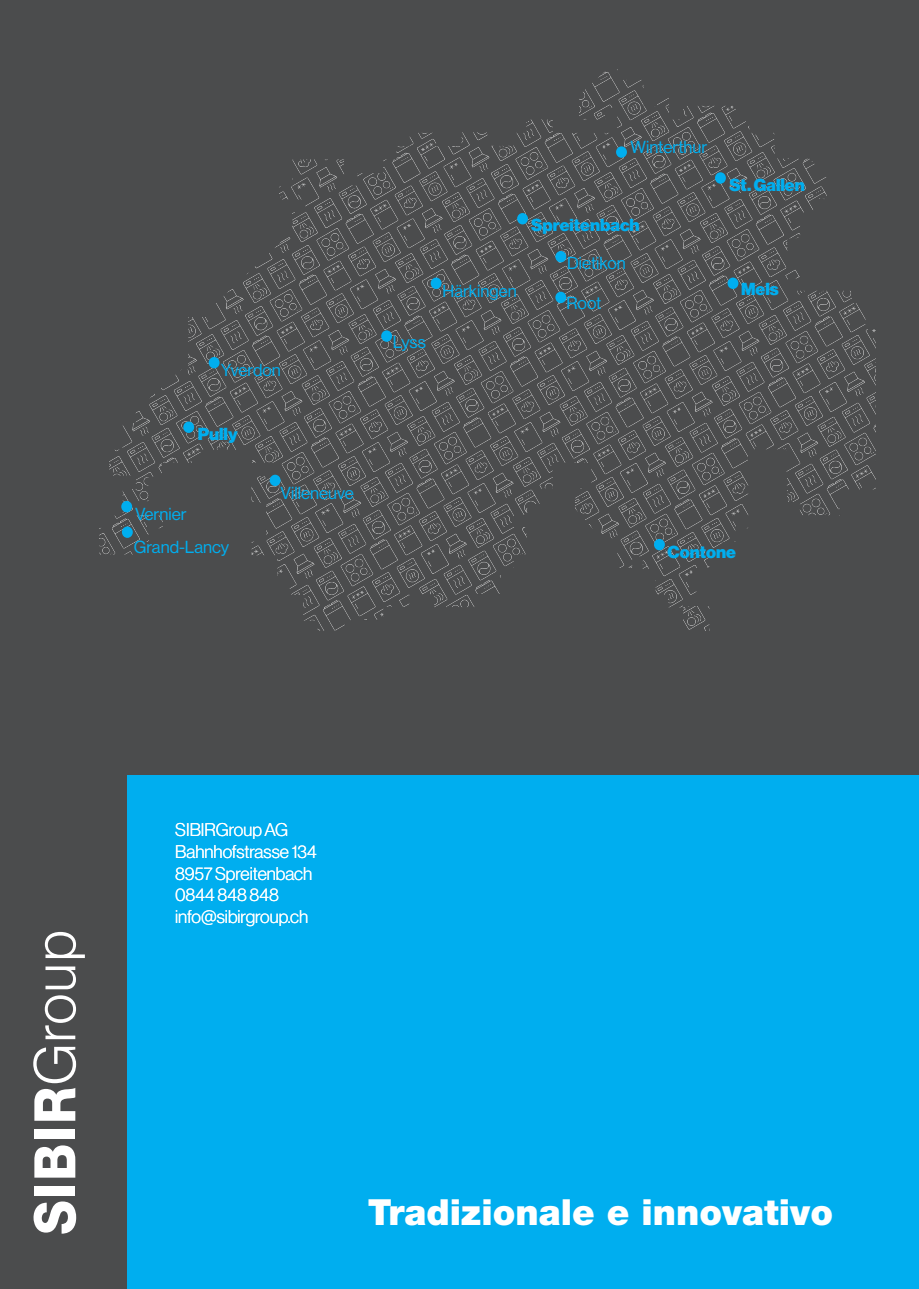
<style>
.page{position:relative;width:919px;height:1289px;background:#fff}
.page>*{position:absolute;margin:0;border:0;box-sizing:border-box;transform-origin:0 0}
.t1{font:900 36px "Helvetica Neue LT Std";color:#fff}
.t2{font:18px "N Haas Grotesk DS Pro 45 Lt";color:#fff}
.t3{font:17.1px "N Haas Grotesk DS Pro 55 Rg";color:#00aeef}
.t4{font:17.1px "N Haas Grotesk DS Pro 95 Blk";color:#00aeef}
</style>
<div class="page">
<div style="left:0;top:0;width:918px;height:1288px;background:#4b4c4d"></div>
<svg style="left:34px;top:1201px;width:42px;height:32px"></svg>
<div style="left:34px;top:1185px;width:41px;height:10px;background:#fff"></div>
<svg style="left:34px;top:1145px;width:41px;height:32px"></svg>
<div style="left:34px;top:1128px;width:41px;height:10px;background:#fff"></div>
<svg style="left:33px;top:1046px;width:43px;height:74px"></svg>
<svg style="left:45px;top:995px;width:31px;height:44px"></svg>
<svg style="left:45px;top:966px;width:31px;height:23px"></svg>
<svg style="left:45px;top:931px;width:40px;height:27px"></svg>
<img style="left:99px;top:69px;width:776px;height:561px">
<div style="left:122px;top:526px;width:11px;height:12px;background:#00aeef;border-radius:50%"></div>
<div style="left:654px;top:539px;width:10px;height:11px;background:#00aeef;border-radius:50%"></div>
<div style="left:209px;top:357px;width:10px;height:11px;background:#00aeef;border-radius:50%"></div>
<div style="left:430px;top:277px;width:11px;height:12px;background:#00aeef;border-radius:50%"></div>
<div style="left:381px;top:330px;width:11px;height:12px;background:#00aeef;border-radius:50%"></div>
<div style="left:121px;top:501px;width:11px;height:11px;background:#00aeef;border-radius:50%"></div>
<div style="left:517px;top:213px;width:11px;height:11px;background:#00aeef;border-radius:50%"></div>
<div style="left:727px;top:277px;width:11px;height:12px;background:#00aeef;border-radius:50%"></div>
<div style="left:616px;top:146px;width:11px;height:12px;background:#00aeef;border-radius:50%"></div>
<div style="left:555px;top:292px;width:11px;height:11px;background:#00aeef;border-radius:50%"></div>
<div style="left:715px;top:172px;width:10px;height:12px;background:#00aeef;border-radius:50%"></div>
<div style="left:555px;top:251px;width:11px;height:11px;background:#00aeef;border-radius:50%"></div>
<div style="left:270px;top:474px;width:10px;height:12px;background:#00aeef;border-radius:50%"></div>
<div style="left:183px;top:421px;width:11px;height:12px;background:#00aeef;border-radius:50%"></div>
<div style="left:127px;top:775px;width:791px;height:513px;background:#00aeef"></div>
<p class="t3" style="left:221px;top:360px;width:62px">Yverdon</p>
<p class="t4" style="left:198px;top:424px;width:41px">Pully</p>
<p class="t3" style="left:135px;top:504px;width:53px">Vernier</p>
<p class="t3" style="left:134px;top:537px;width:97px">Grand-Lancy</p>
<p class="t3" style="left:280px;top:483px;width:75px">Villeneuve</p>
<p class="t3" style="left:630px;top:137px;width:78px">Winterthur</p>
<p class="t3" style="left:393px;top:332px;width:35px">Lyss</p>
<p class="t3" style="left:442px;top:281px;width:76px">Härkingen</p>
<p class="t4" style="left:531px;top:214px;width:110px">Spreitenbach</p>
<p class="t3" style="left:567px;top:254px;width:60px">Dietikon</p>
<p class="t3" style="left:566px;top:293px;width:36px">Root</p>
<p class="t4" style="left:729px;top:174px;width:77px">St. Gallen</p>
<p class="t4" style="left:741px;top:279px;width:39px">Mels</p>
<p class="t4" style="left:667px;top:541px;width:70px">Contone</p>
<p class="t2" style="left:175px;top:819px;width:114px">SIBIRGroup AG</p>
<p class="t2" style="left:175px;top:841px;width:143px">Bahnhofstrasse 134</p>
<p class="t2" style="left:175px;top:863px;width:138px">8957 Spreitenbach</p>
<p class="t2" style="left:175px;top:884px;width:105px">0844 848 848</p>
<p class="t2" style="left:175px;top:906px;width:134px">info@sibirgroup.ch</p>
<p class="t1" style="left:368px;top:1190px;width:228px">Tradizionale</p>
<p class="t1" style="left:641px;top:1190px;width:193px">in ovativo</p>
<p class="t1" style="left:441px;top:1190px;width:393px">Traditionell innovativ</p>
</div>
